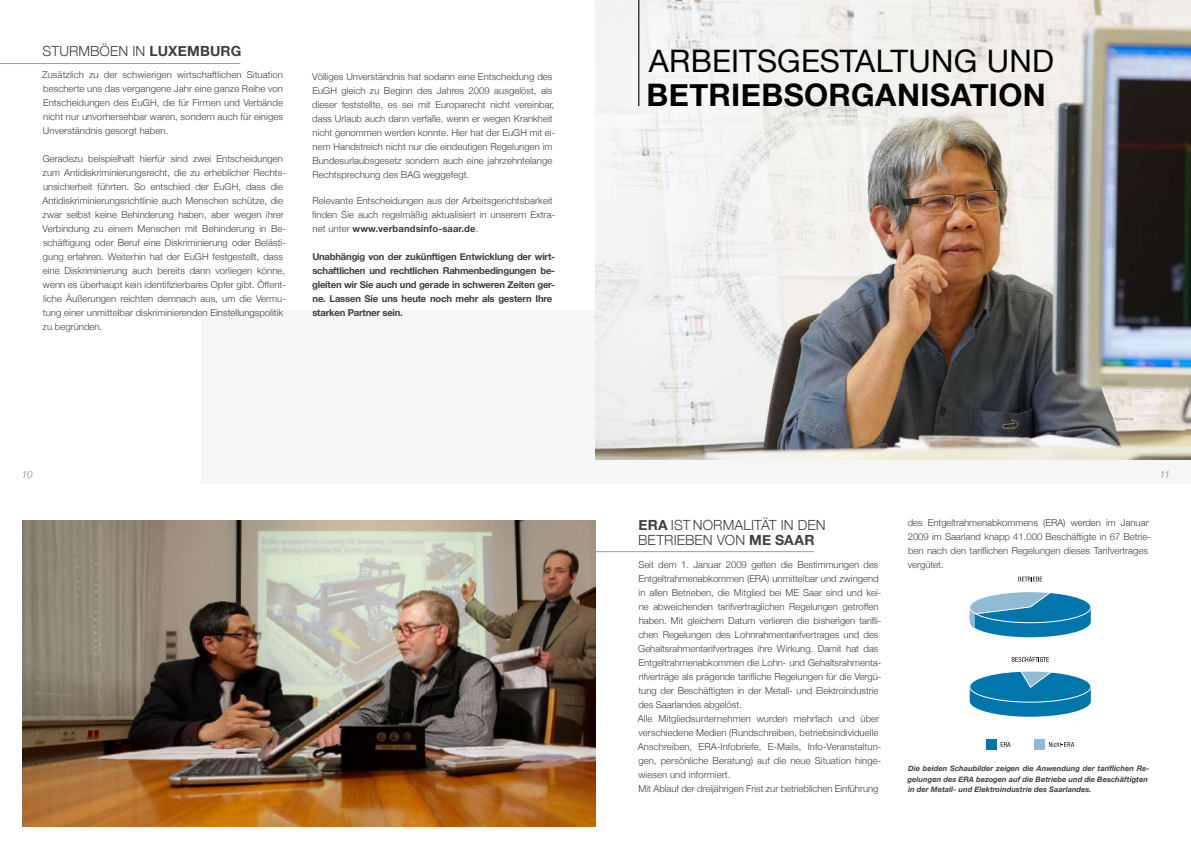
<style>
.page{position:relative;width:1191px;height:842px;background:#fff}
.page>*{position:absolute;margin:0;border:0;box-sizing:border-box;transform-origin:0 0}
.t1{font:31px "Helvetica Neue";color:#000}
.t2{font:700 31px "Helvetica Neue";color:#000}
.t3{font:300 14px/15px "Helvetica Neue";letter-spacing:.005em;color:#3e3e40}
.t4{font:700 14px "Helvetica Neue";color:#3e3e40}
.t5{font:italic 300 10px "Helvetica Neue";color:#87888a}
.t6{font:300 9.5px/14px "Helvetica Neue";letter-spacing:.005em;color:#3e3e40}
.t7{font:700 9.5px/14px "Helvetica Neue";letter-spacing:-.02em;color:#3e3e40}
.t8{font:italic 700 7.5px/10.5px "Helvetica Neue";letter-spacing:.005em;color:#3e3e40}
.s1{font-weight:700}
</style>
<div class="page">
<div style="left:201px;top:310px;width:990px;height:174px;background:#f4f5f5"></div>
<hr style="left:0;top:63px;width:240px;height:1px;background:#9c9d9f">
<img style="left:595px;top:0;width:596px;height:459px">
<hr style="left:638px;top:0;width:1px;height:106px;background:#3e3e40">
<hr style="left:595px;top:551px;width:219px;height:1px;background:#9c9d9f">
<img style="left:23px;top:520px;width:572px;height:307px">
<svg style="left:969px;top:671px;width:121px;height:46px"></svg>
<div style="left:969px;top:671px;width:122px;height:31px;border:1px solid #fff;border-radius:50%"></div>
<svg style="left:969px;top:593px;width:121px;height:44px"></svg>
<div style="left:969px;top:591px;width:122px;height:32px;border:1px solid #fff;border-radius:50%"></div>
<svg style="left:1011px;top:656px;width:38px;height:6px"></svg>
<svg style="left:1018px;top:577px;width:24px;height:4px"></svg>
<div style="left:986px;top:739px;width:11px;height:11px;background:#0076ad"></div>
<div style="left:1033px;top:739px;width:11px;height:11px;background:#91bbd4"></div>
<svg style="left:1000px;top:742px;width:10px;height:5px"></svg>
<svg style="left:1049px;top:742px;width:25px;height:5px"></svg>
<h2 class="t3" style="left:43px;top:43px;width:200px">Sturmböen in <span class="s1">Luxemburg</span></h2>
<p class="t6" style="left:42px;top:67px;width:242px;text-align:justify">Zusätzlich zu der schwierigen wirtschaftlichen Situation bescherte uns das vergangene Jahr eine ganze Reihe von Entscheidungen des EuGH , die für Firmen und Verbände nicht nur unvorhersehbar waren, sondern auch für einiges Unverständnis gesorgt haben.</p>
<p class="t6" style="left:42px;top:151px;width:245px">Geradezu beispielhaft hierfür sind zwei Entscheidungen zum Antidiskriminierungsrecht, die zu erheblicher Rechts&shy;unsicherheit führten. So entschied der EuGH , dass die Antidiskriminierungsrichtlinie auch Menschen schütze, die zwar selbst keine Behinderung haben, aber wegen ihrer Verbindung zu einem Menschen mit Behinderung in Be&shy;schäftigung oder Beruf eine Diskriminierung oder Belästi&shy;gung erfahren. Weiterhin hat der EuGH festgestellt, dass eine Diskriminierung auch bereits dann vorliegen könne, wenn es überhaupt kein identifizierbares Opfer gibt. Öffent&shy;liche Äußerungen reichten demnach aus, um die Vermu&shy;tung einer unmittelbar diskriminierenden Einstellungspolitik zu begründen.</p>
<p class="t6" style="left:312px;top:69px;width:242px">Völliges Unverständnis hat sodann eine Entscheidung des<br>EuGH</p>
<p class="t6" style="left:312px;top:83px;width:245px;text-indent:29px">gleich zu Beginn des Jahres 2009 ausgelöst, als dieser feststellte, es sei mit Europarecht nicht vereinbar, dass Urlaub auch dann verfalle, wenn er wegen Krankheit nicht genommen werden konnte. Hier hat der EuGH mit ei&shy;nem Handstreich nicht nur die eindeutigen Regelungen im Bundesurlaubsgesetz sondern auch eine jahrzehntelange Rechtsprechung des BAG weggefegt.</p>
<p class="t6" style="left:312px;top:193px;width:244px">Relevante Entscheidungen aus der Arbeitsgerichtsbarkeit finden Sie auch regelmäßig aktualisiert in unserem Extra&shy;net unter <span class="s1">www.verbandsinfo-saar.de</span>.</p>
<p class="t7" style="left:312px;top:249px;width:244px">Unabhängig von der zukünftigen Entwicklung der wirt&shy;schaftlichen und rechtlichen Rahmenbedingungen be&shy;gleiten wir Sie auch und gerade in schweren Zeiten ger&shy;ne. Lassen Sie uns heute noch mehr als gestern Ihre starken Partner sein.</p>
<p class="t5" style="left:22px;top:469px;width:12px">10</p>
<h1 class="t1" style="left:649px;top:42px;width:20px">ARBEITS</h1>
<h1 class="t1" style="left:777px;top:42px;width:44px">GESTALTUN</h1>
<h1 class="t1" style="left:953px;top:42px;width:56px">G UND</h1>
<h1 class="t2" style="left:646px;top:76px;width:21px">BETRIEBSORGANISATION</h1>
<h2 class="t3" style="left:638px;top:517px;width:189px;text-indent:33px">ist No rmalität in den<br>Betrieben von <span class="s1">ME Saar</span></h2>
<p class="t6" style="left:638px;top:557px;width:242px">Seit dem 1. Januar 2009 gelten die Bestimmungen des<br>Entgeltrahmenabkommen (ERA</p>
<h2 class="t4" style="left:638px;top:516px;width:11px">ERA</h2>
<p class="t6" style="left:638px;top:571px;width:245px;text-indent:129px">) unmittelbar und zwingend in allen Betrieben, die Mitglied bei ME Saar sind und kei&shy;ne abweichenden tarifvertraglichen Regelungen getroffen haben. Mit gleichem Datum verlieren die bisherigen tarifli&shy;chen Regelungen des Lohnrahmentarifvertrages und des Gehaltsrahmentarifvertrages ihre Wirkung. Damit hat das Entgeltrahmenabkommen die Lohn- und Gehaltsrahmenta&shy;rifverträge als prägende tarifliche Regelungen für die Vergü&shy;tung der Beschäftigten in der Metall- und Elektroindustrie des Saarlandes abgelöst.<br>Alle Mitgliedsunternehmen wurden mehrfach und über verschiedene Medien (Rundschreiben, betriebsindividuelle Anschreiben, ERA</p>
<p class="t6" style="left:638px;top:739px;width:244px;text-indent:78px">-Infobriefe, E-Mails, Info-Veranstaltun&shy;gen, persönliche Beratung) auf die neue Situation hinge&shy;wiesen und informiert.<br>Mit Ablauf der dreijährigen Frist zur betrieblichen Einführung</p>
<p class="t5" style="left:1159px;top:469px;width:12px">11</p>
<p class="t6" style="left:907px;top:515px;width:245px;text-indent:156px">) werden im Januar 2009 im Saarland knapp 41.000 Beschäftigte in 67 Betrie&shy;ben nach den tariflichen Regelungen dieses Tarifvertrages vergütet.</p>
<p class="t6" style="left:907px;top:515px;width:145px">des Entgeltrahmenabkommens (ERA</p>
<p class="t8" style="left:907px;top:763px;width:243px">Die beiden Schaubilder zeigen die Anwendung der tariflichen Re&shy;gelungen des ERA bezogen auf die Betriebe und die Beschäftigten in der Metall- und Elektroindustrie des Saarlandes.</p>
</div>
